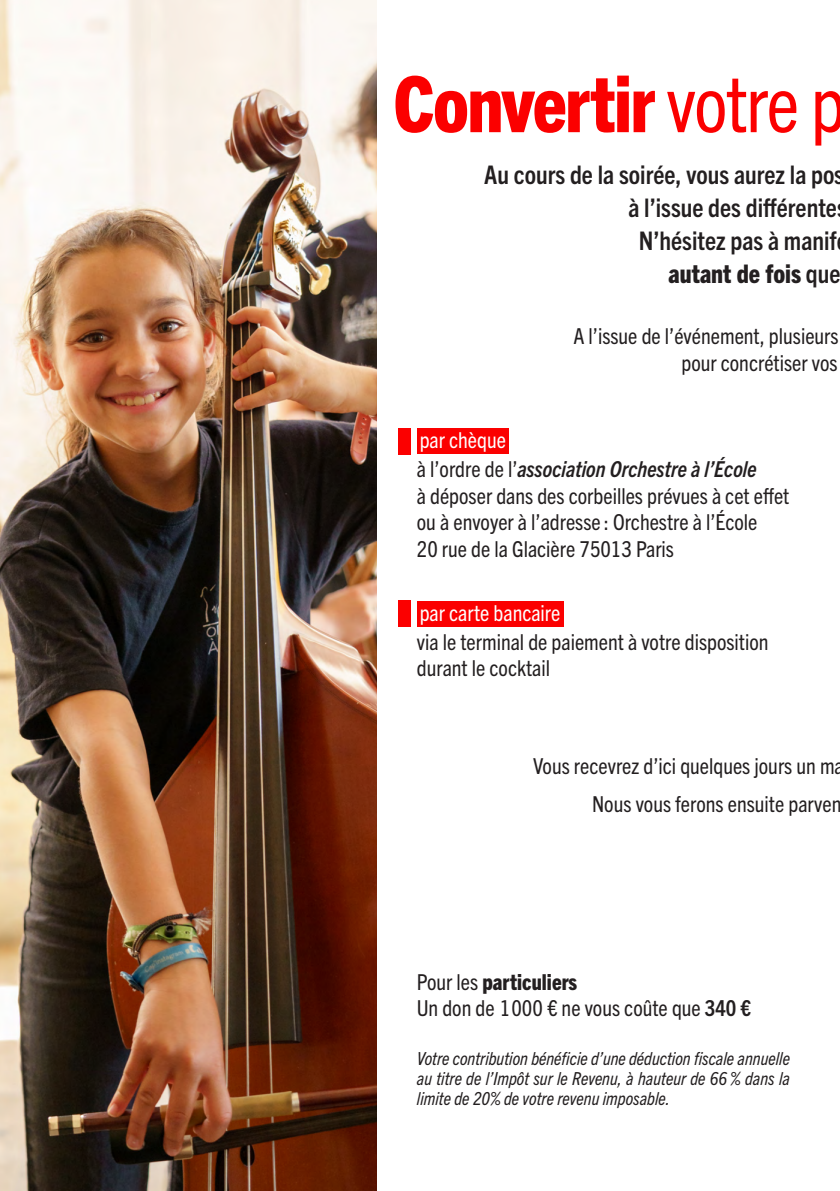
<style>
.page{position:relative;width:840px;height:1191px;background:#fff}
.page>*{position:absolute;margin:0;border:0;box-sizing:border-box;transform-origin:0 0}
.t1{font:800 condensed 77.8px "Trade Gothic Next LT Pro";letter-spacing:-.02em;color:#fb0000}
.ttx_11pt{font:700 condensed 25.6px "Trade Gothic Next LT Pro";color:#231f20}
.ttx_11pt-2{font:800 condensed 25.6px "Trade Gothic Next LT Pro";color:#231f20}
.ttx_11pt-3{font:condensed 22px/26.4px "Trade Gothic Next LT Pro";color:#231f20}
.ttx_11pt-4{font:italic 700 condensed 22px "Trade Gothic Next LT Pro";color:#231f20}
.ttx_11pt-5{font:condensed 22px "Trade Gothic Next LT Pro";color:#fff}
.ttx_11pt-6{font:800 condensed 22px "Trade Gothic Next LT Pro";color:#231f20}
.ttx_11pt-7{font:italic condensed 18px/20px "Trade Gothic Next LT Pro";color:#231f20;text-align:justify}
.s1{font-weight:400}
.s2{font-weight:700}
.s3{font-weight:400;font-style:normal}
</style>
<div class="page">
<img style="left:0;top:0;width:376px;height:1191px">
<div style="left:398px;top:428px;width:12px;height:26px;background:#fb0000"></div>
<div style="left:398px;top:600px;width:12px;height:26px;background:#fb0000"></div>
<div style="left:416px;top:428px;width:92px;height:26px;background:#fb0000"></div>
<div style="left:416px;top:601px;width:147px;height:26px;background:#fb0000"></div>
<p class="t1" style="left:393px;top:51px;width:453px">Convertir <span class="s1">votre p</span></p>
<p class="ttx_11pt" style="left:484px;top:157px;width:361px">Au cours de la soirée, vous aurez la pos</p>
<p class="ttx_11pt" style="left:628px;top:190px;width:210px">à l’issue des différente</p>
<p class="ttx_11pt" style="left:638px;top:223px;width:199px">N’hésitez pas à manif</p>
<p class="ttx_11pt-2" style="left:668px;top:257px;width:173px">autant de fois <span class="s2">que</span></p>
<p class="ttx_11pt-3" style="left:573px;top:322px;width:266px;text-align:right">A l’issue de l’événement, plusieurs pour concrétiser vos</p>
<p class="ttx_11pt-5" style="left:419px;top:425px;width:88px">par chèque</p>
<p class="ttx_11pt-4" style="left:416px;top:454px;width:341px"><span class="s3">à l’ordre de l’</span>association Orchestre à l’École</p>
<p class="ttx_11pt-3" style="left:416px;top:481px;width:374px">à déposer dans des corbeilles prévues à cet effet ou à envoyer à l’adresse : Orchestre à l’École<br>20 rue de la Glacière 75013 Paris</p>
<p class="ttx_11pt-5" style="left:419px;top:597px;width:142px">par carte bancaire</p>
<p class="ttx_11pt-3" style="left:416px;top:627px;width:353px">via le terminal de paiement à votre disposition durant le cocktail</p>
<p class="ttx_11pt-3" style="left:533px;top:751px;width:312px">Vous recevrez d’ici quelques jours un ma</p>
<p class="ttx_11pt-3" style="left:591px;top:789px;width:250px">Nous vous ferons ensuite parven</p>
<p class="ttx_11pt-6" style="left:416px;top:966px;width:162px"><span class="s1">Pour les</span> particuliers</p>
<p class="ttx_11pt-3" style="left:416px;top:993px;width:335px">Un don de 1000 € ne vous coûte que <span class="s2">340 €</span></p>
<p class="ttx_11pt-7" style="left:416px;top:1047px;width:374px">Votre contribution bénéficie d’une déduction fiscale annuelle au titre de l’Impôt sur le Revenu, à hauteur de 66 % dans la limite de 20% de votre revenu imposable.</p>
</div>
